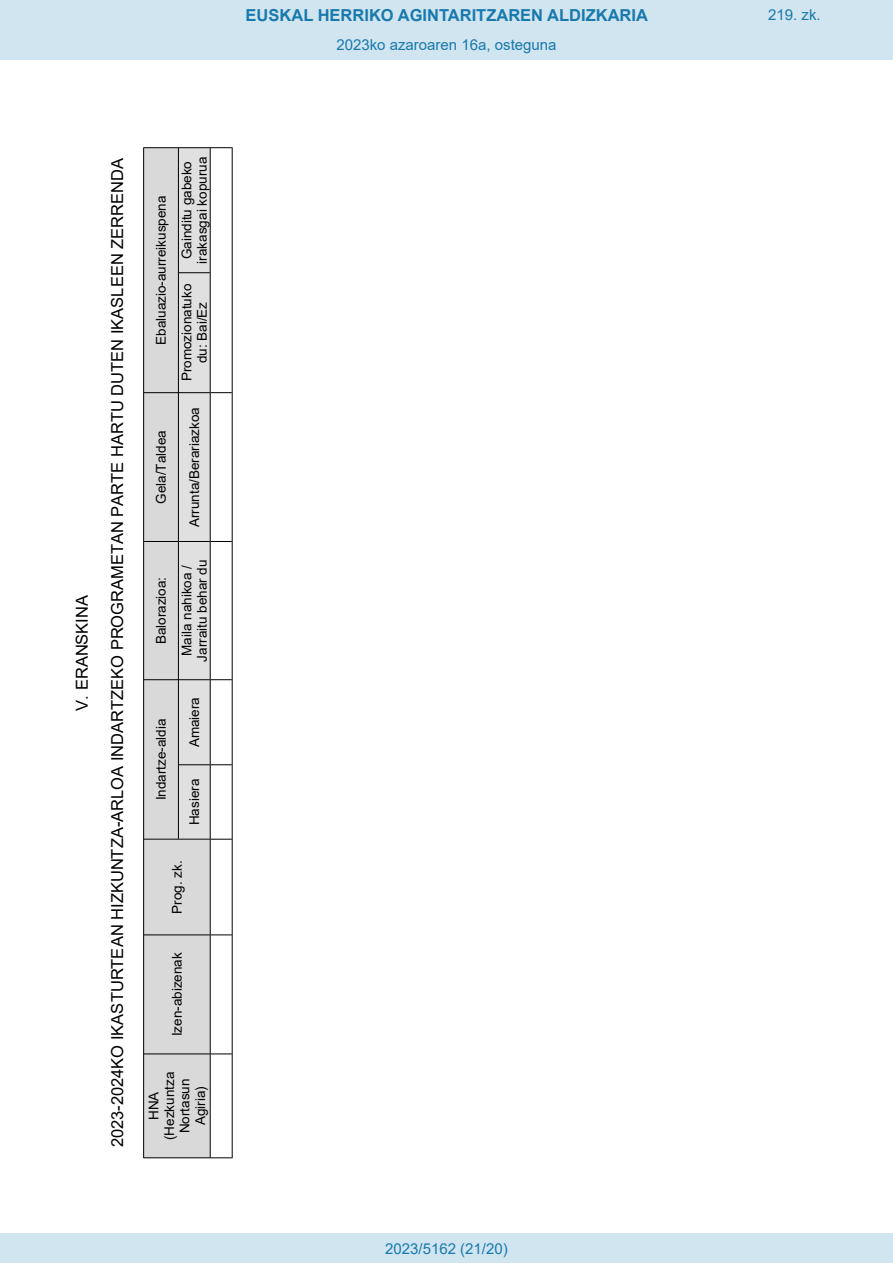
<style>
.page{position:relative;width:893px;height:1263px;background:#fff}
.page>*{position:absolute;margin:0;border:0;box-sizing:border-box;transform-origin:0 0}
.t1{font:16.5px/35.4px "Arial";color:#000;text-align:center}
.t2{font:700 16.5px "Arial";color:#1879ad}
.Paginacion_Centro{font:15px "Arial";color:#1879ad}
.t3{font:13.5px/15.5px "Arial";color:#000;text-align:center}
</style>
<div class="page">
<div style="left:144px;top:680px;width:34px;height:159px;background:#d9d9d9"></div>
<div style="left:144px;top:542px;width:34px;height:137px;background:#d9d9d9"></div>
<div style="left:144px;top:393px;width:34px;height:148px;background:#d9d9d9"></div>
<div style="left:144px;top:148px;width:34px;height:244px;background:#d9d9d9"></div>
<div style="left:144px;top:1054px;width:66px;height:103px;background:#d9d9d9"></div>
<div style="left:144px;top:935px;width:66px;height:118px;background:#d9d9d9"></div>
<div style="left:144px;top:839px;width:66px;height:95px;background:#d9d9d9"></div>
<div style="left:179px;top:765px;width:31px;height:74px;background:#e0e0e0"></div>
<div style="left:179px;top:680px;width:31px;height:84px;background:#e0e0e0"></div>
<div style="left:179px;top:542px;width:31px;height:137px;background:#e0e0e0"></div>
<div style="left:179px;top:393px;width:31px;height:148px;background:#e0e0e0"></div>
<div style="left:179px;top:273px;width:31px;height:119px;background:#e0e0e0"></div>
<div style="left:179px;top:148px;width:31px;height:124px;background:#e0e0e0"></div>
<hr style="left:144px;top:1157px;width:88px;height:1px;background:#000">
<hr style="left:144px;top:1053px;width:66px;height:1px;background:#000">
<svg style="left:211px;top:1053px;width:21px;height:1px"></svg>
<hr style="left:144px;top:934px;width:66px;height:1px;background:#000">
<svg style="left:211px;top:934px;width:21px;height:1px"></svg>
<hr style="left:144px;top:839px;width:66px;height:1px;background:#000">
<svg style="left:211px;top:839px;width:21px;height:1px"></svg>
<hr style="left:144px;top:679px;width:34px;height:1px;background:#000">
<hr style="left:179px;top:679px;width:31px;height:1px;background:#000">
<svg style="left:211px;top:679px;width:21px;height:1px"></svg>
<hr style="left:144px;top:541px;width:34px;height:1px;background:#000">
<hr style="left:179px;top:541px;width:31px;height:1px;background:#000">
<svg style="left:211px;top:541px;width:21px;height:1px"></svg>
<hr style="left:144px;top:392px;width:34px;height:1px;background:#000">
<hr style="left:179px;top:392px;width:31px;height:1px;background:#000">
<svg style="left:211px;top:392px;width:21px;height:1px"></svg>
<hr style="left:144px;top:147px;width:88px;height:1px;background:#000">
<hr style="left:179px;top:764px;width:31px;height:1px;background:#000">
<svg style="left:211px;top:764px;width:21px;height:1px"></svg>
<hr style="left:179px;top:272px;width:31px;height:1px;background:#000">
<hr style="left:143px;top:147px;width:1px;height:1011px;background:#000">
<hr style="left:178px;top:148px;width:1px;height:691px;background:#000">
<hr style="left:210px;top:148px;width:1px;height:1009px;background:#000">
<hr style="left:232px;top:147px;width:1px;height:1011px;background:#000">
<div style="left:0;top:0;width:893px;height:60px;background:#d0e5f0"></div>
<div style="left:0;top:1233px;width:893px;height:30px;background:#d0e5f0"></div>
<p class="t2" style="left:246px;top:3px;width:404px">EUSKAL HERRIKO AGINTARITZAREN ALDIZKARIA</p>
<p class="Paginacion_Centro" style="left:768px;top:5px;width:54px">219. zk.</p>
<p class="Paginacion_Centro" style="left:336px;top:35px;width:222px">2023ko azaroaren 16a, osteguna</p>
<p class="t1" style="left:64px;top:1147px;width:991px;rotate:-90deg">V. ERANSKINA<br>2023-2024KO IKASTURTEAN HIZKUNTZA-ARLOA INDARTZEKO PROGRAMETAN PARTE HARTU DUTEN IKASLEEN ZERRENDA</p>
<p class="t3" style="left:153px;top:345px;width:151px;rotate:-90deg">Ebaluazio-aurreikuspena</p>
<p class="t3" style="left:153px;top:504px;width:75px;rotate:-90deg">Gela/Taldea</p>
<p class="t3" style="left:179px;top:263px;width:108px;rotate:-90deg">Gainditu gabeko irakasgai kopurua</p>
<p class="t3" style="left:179px;top:381px;width:99px;rotate:-90deg">Promozionatuko du: Bai/Ez</p>
<p class="t3" style="left:187px;top:527px;width:122px;rotate:-90deg">Arrunta/Berariazkoa</p>
<p class="t3" style="left:153px;top:644px;width:69px;rotate:-90deg">Balorazioa:</p>
<p class="t3" style="left:179px;top:662px;width:104px;rotate:-90deg">Maila nahikoa /<br>Jarraitu behar du</p>
<p class="t3" style="left:153px;top:800px;width:83px;rotate:-90deg">Indartze-aldia</p>
<p class="t3" style="left:187px;top:747px;width:52px;rotate:-90deg">Amaiera</p>
<p class="t3" style="left:187px;top:825px;width:48px;rotate:-90deg">Hasiera</p>
<p class="t3" style="left:169px;top:914px;width:55px;rotate:-90deg">Prog. zk.</p>
<p class="t3" style="left:169px;top:1036px;width:86px;rotate:-90deg">Izen-abizenak</p>
<p class="t3" style="left:146px;top:1140px;width:70px;rotate:-90deg">HNA (Hezkuntza<br>Nortasun<br>Agiria)</p>
<p class="Paginacion_Centro" style="left:385px;top:1238px;width:124px">2023/5162 (21/20)</p>
</div>
